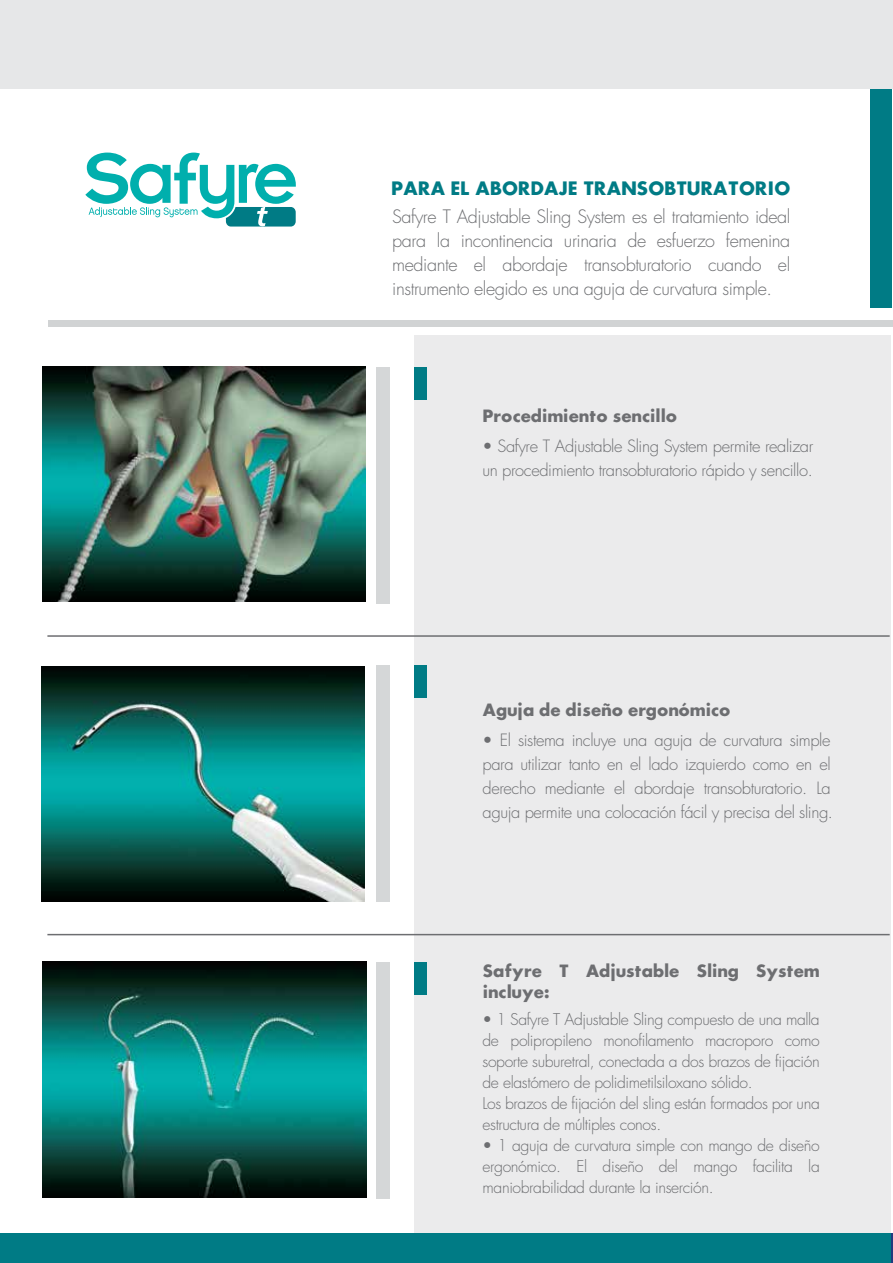
<style>
.page{position:relative;width:893px;height:1263px;background:#fff}
.page>*{position:absolute;margin:0;border:0;box-sizing:border-box;transform-origin:0 0}
.t1{font:300 18px/24px "Futura";letter-spacing:-.025em;color:#6d6e71;text-align:justify}
.t2{font:700 18px "Futura";letter-spacing:-.015em;color:#007b85}
.t3{font:300 16.5px/24px "Futura";letter-spacing:-.025em;color:#6d6e71}
.t4{font:700 16.5px/21px "Futura";letter-spacing:-.025em;color:#6d6e71}
.t5{font:300 15.75px/21px "Futura";letter-spacing:-.025em;color:#6d6e71}
</style>
<div class="page">
<div style="left:414px;top:336px;width:476px;height:897px;background:#ebebec"></div>
<div style="left:0;top:0;width:893px;height:89px;background:#e6e7e8"></div>
<div style="left:0;top:1233px;width:892px;height:30px;background:#007b85"></div>
<hr style="left:891px;top:1233px;width:2px;height:30px;background:#203b7e">
<div style="left:871px;top:89px;width:21px;height:219px;background:#007b85"></div>
<div style="left:48px;top:320px;width:844px;height:7px;background:#d1d3d4"></div>
<div style="left:377px;top:368px;width:13px;height:236px;background:#d5d7d8"></div>
<div style="left:377px;top:665px;width:13px;height:236px;background:#d5d7d8"></div>
<div style="left:377px;top:962px;width:13px;height:236px;background:#d5d7d8"></div>
<hr style="left:47px;top:635px;width:843px;height:2px;background:#6d6e71">
<hr style="left:47px;top:934px;width:843px;height:1px;background:#6d6e71">
<div style="left:414px;top:368px;width:13px;height:32px;background:#007b85"></div>
<div style="left:414px;top:665px;width:13px;height:32px;background:#007b85"></div>
<div style="left:414px;top:962px;width:13px;height:32px;background:#007b85"></div>
<img style="left:42px;top:367px;width:324px;height:235px">
<img style="left:41px;top:666px;width:324px;height:235px">
<img style="left:43px;top:962px;width:323px;height:235px">
<svg style="left:85px;top:153px;width:211px;height:74px"></svg>
<p class="t2" style="left:391px;top:176px;width:401px">PARA EL ABORDAJE TRANSOBTURATORIO</p>
<p class="t1" style="left:392px;top:204px;width:400px">Safyre T Adjustable Sling System es el tratamiento ideal para la incontinencia urinaria de esfuerzo femenina mediante el abordaje transobturatorio cuando el instrumento elegido es una aguja de curvatura simple.</p>
<p class="t4" style="left:483px;top:405px;width:196px">Procedimiento sencillo</p>
<p class="t3" style="left:483px;top:435px;width:332px">• Safyre T Adjustable Sling System permite realizar un procedimiento transobturatorio rápido y sencillo.</p>
<p class="t4" style="left:483px;top:699px;width:250px">Aguja de diseño ergonómico</p>
<p class="t3" style="left:483px;top:729px;width:352px">• El sistema incluye una aguja de curvatura simple para utilizar tanto en el lado izquierdo como en el derecho mediante el abordaje transobturatorio. La aguja permite una colocación fácil y precisa del sling.</p>
<p class="t4" style="left:483px;top:959px;width:339px">Safyre T Adjustable Sling System incluye:</p>
<p class="t5" style="left:483px;top:1008px;width:339px">• 1 Safyre T Adjustable Sling compuesto de una malla de polipropileno monofilamento macroporo como soporte suburetral, conectada a dos brazos de fijación de elastómero de polidimetilsiloxano sólido.<br>Los brazos de fijación del sling están formados por una estructura de múltiples conos.</p>
<p class="t5" style="left:483px;top:1134px;width:339px;text-align:justify">• 1 aguja de curvatura simple con mango de diseño ergonómico. El diseño del mango facilita la maniobrabilidad durante la inserción.</p>
</div>
